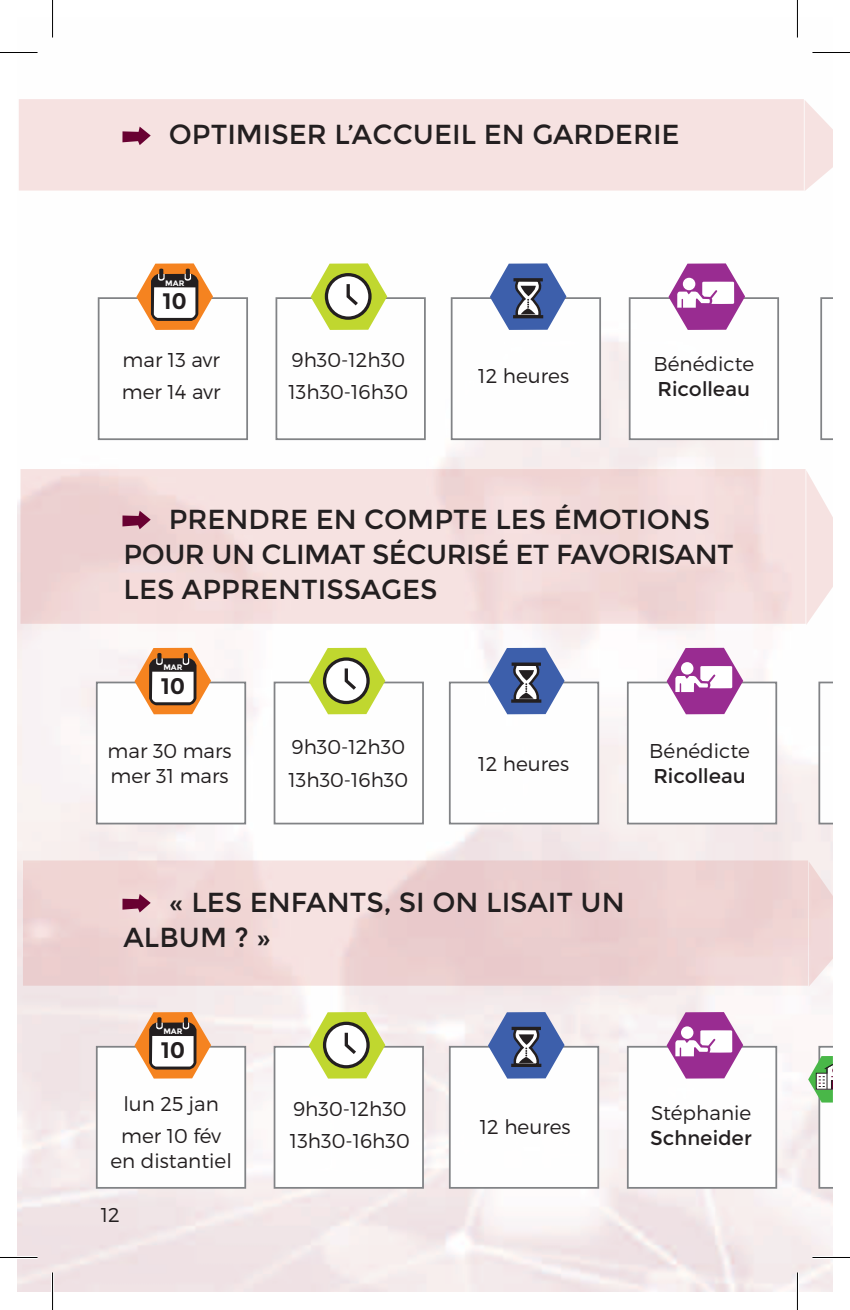
<style>
.page{position:relative;width:850px;height:1310px;background:#fff}
.page>*{position:absolute;margin:0;border:0;box-sizing:border-box;transform-origin:0 0}
.t1{font:27.5px/35px "Montserrat";color:#231f20}
.t2{font:700 22.5px "Montserrat";color:#231f20}
.t3{font:300 20px/32px "Montserrat";color:#231f20}
.t4{font:20px "Montserrat";color:#231f20}
.t5{font:700 8px "Montserrat";color:#fff}
</style>
<div class="page">
<img style="left:17px;top:52px;width:815px;height:1239px">
<div style="left:98px;top:297px;width:150px;height:143px;background:#fff;border:2px solid #808285"></div>
<svg style="left:819px;top:297px;width:13px;height:143px"></svg>
<div style="left:628px;top:297px;width:150px;height:143px;background:#fff;border:2px solid #808285"></div>
<div style="left:450px;top:297px;width:150px;height:143px;background:#fff;border:2px solid #808285"></div>
<div style="left:275px;top:297px;width:150px;height:143px;background:#fff;border:2px solid #808285"></div>
<svg style="left:136px;top:263px;width:77px;height:67px"></svg>
<svg style="left:489px;top:263px;width:77px;height:67px"></svg>
<svg style="left:668px;top:263px;width:76px;height:67px"></svg>
<svg style="left:310px;top:263px;width:77px;height:67px"></svg>
<div style="left:96px;top:681px;width:150px;height:143px;background:#fff;border:2px solid #808285"></div>
<svg style="left:818px;top:681px;width:14px;height:143px"></svg>
<div style="left:626px;top:681px;width:150px;height:143px;background:#fff;border:2px solid #808285"></div>
<div style="left:448px;top:681px;width:151px;height:143px;background:#fff;border:2px solid #808285"></div>
<div style="left:273px;top:681px;width:150px;height:143px;background:#fff;border:2px solid #808285"></div>
<svg style="left:134px;top:648px;width:77px;height:66px"></svg>
<svg style="left:487px;top:648px;width:77px;height:66px"></svg>
<svg style="left:666px;top:648px;width:76px;height:66px"></svg>
<svg style="left:308px;top:648px;width:77px;height:66px"></svg>
<div style="left:96px;top:1046px;width:150px;height:142px;background:#fff;border:2px solid #808285"></div>
<div style="left:626px;top:1046px;width:150px;height:142px;background:#fff;border:2px solid #808285"></div>
<div style="left:448px;top:1046px;width:151px;height:142px;background:#fff;border:2px solid #808285"></div>
<div style="left:273px;top:1046px;width:150px;height:142px;background:#fff;border:2px solid #808285"></div>
<svg style="left:134px;top:1012px;width:77px;height:66px"></svg>
<svg style="left:487px;top:1012px;width:77px;height:66px"></svg>
<svg style="left:666px;top:1012px;width:76px;height:66px"></svg>
<svg style="left:308px;top:1012px;width:77px;height:66px"></svg>
<svg style="left:23px;top:860px;width:809px;height:126px;background:#eed3d3"></svg>
<svg style="left:20px;top:469px;width:812px;height:156px;background:#f3dcdb"></svg>
<div style="left:19px;top:99px;width:813px;height:92px;background:#f6e2e1"></div>
<svg style="left:122px;top:511px;width:29px;height:18px"></svg>
<svg style="left:122px;top:894px;width:29px;height:18px"></svg>
<svg style="left:122px;top:127px;width:29px;height:18px"></svg>
<svg style="left:807px;top:1046px;width:25px;height:142px"></svg>
<hr style="left:0;top:51px;width:37px;height:3px;background:#fff">
<hr style="left:812px;top:51px;width:37px;height:3px;background:#fff">
<hr style="left:0;top:1256px;width:37px;height:3px;background:#fff">
<hr style="left:812px;top:1256px;width:37px;height:3px;background:#fff">
<hr style="left:51px;top:1272px;width:3px;height:38px;background:#fff">
<hr style="left:795px;top:1272px;width:3px;height:38px;background:#fff">
<hr style="left:0;top:52px;width:37px;height:1px;background:#000">
<hr style="left:812px;top:52px;width:37px;height:1px;background:#000">
<hr style="left:0;top:1257px;width:37px;height:1px;background:#000">
<hr style="left:812px;top:1257px;width:37px;height:1px;background:#000">
<hr style="left:52px;top:0;width:1px;height:38px;background:#000">
<hr style="left:52px;top:1272px;width:1px;height:38px;background:#000">
<hr style="left:796px;top:0;width:1px;height:38px;background:#000">
<hr style="left:796px;top:1272px;width:1px;height:38px;background:#000">
<h1 class="t1" style="left:169px;top:117px;width:512px">OPTIMISER L’ACCUEIL EN GARDERIE</h1>
<p class="t5" style="left:165px;top:278px;width:21px">MAR</p>
<p class="t2" style="left:162px;top:288px;width:26px">10</p>
<p class="t3" style="left:122px;top:344px;width:100px">mar 13 avr mer 14 avr</p>
<p class="t3" style="left:288px;top:344px;width:121px">9h30-12h30<br>13h30-16h30</p>
<p class="t3" style="left:478px;top:360px;width:92px">12 heures</p>
<p class="t3" style="left:653px;top:347px;width:102px">Bénédicte</p>
<p class="t4" style="left:657px;top:377px;width:94px">Ricolleau</p>
<h1 class="t1" style="left:123px;top:502px;width:611px;text-indent:45px">PRENDRE EN COMPTE LES ÉMOTIONS<br>POUR UN CLIMAT SÉCURISÉ ET FAVORISANT<br>LES APPRENTISSAGES</h1>
<p class="t5" style="left:163px;top:662px;width:21px">MAR</p>
<p class="t2" style="left:161px;top:672px;width:26px">10</p>
<p class="t3" style="left:108px;top:738px;width:125px;line-height:25px">mar 30 mars mer 31 mars</p>
<p class="t3" style="left:288px;top:731px;width:121px">9h30-12h30<br>13h30-16h30</p>
<p class="t3" style="left:478px;top:747px;width:92px">12 heures</p>
<p class="t3" style="left:649px;top:734px;width:102px">Bénédicte</p>
<p class="t4" style="left:653px;top:764px;width:94px">Ricolleau</p>
<h1 class="t1" style="left:123px;top:885px;width:502px;text-indent:45px">« LES ENFANTS, SI ON LISAIT UN<br>ALBUM ? »</h1>
<p class="t5" style="left:163px;top:1026px;width:21px">MAR</p>
<p class="t2" style="left:161px;top:1037px;width:26px">10</p>
<p class="t3" style="left:121px;top:1088px;width:101px">lun 25 jan mer 10 fév</p>
<p class="t3" style="left:110px;top:1145px;width:123px">en distantiel</p>
<p class="t3" style="left:101px;top:1198px;width:21px">12</p>
<p class="t3" style="left:290px;top:1093px;width:121px">9h30-12h30<br>13h30-16h30</p>
<p class="t3" style="left:479px;top:1110px;width:92px">12 heures</p>
<p class="t3" style="left:650px;top:1096px;width:102px">Stéphanie</p>
<p class="t4" style="left:650px;top:1126px;width:103px">Schneider</p>
</div>
